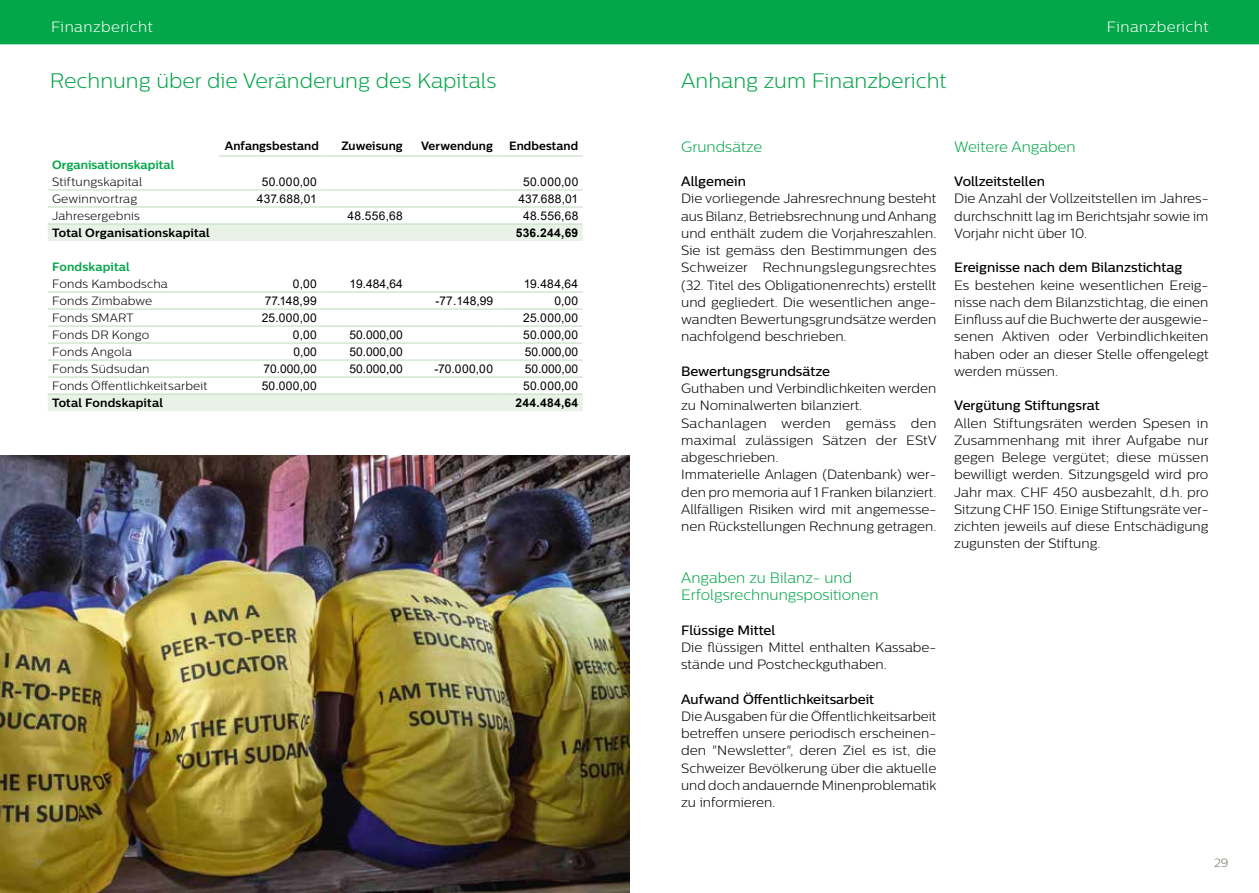
<style>
.page{position:relative;width:1259px;height:893px;background:#fff}
.page>*{position:absolute;margin:0;border:0;box-sizing:border-box;transform-origin:0 0}
.t1{font:300 21px "Centrale Sans";color:#04a64a}
.t2{font:300 15px/17.2px "Centrale Sans";color:#04a64a}
.t3{font:300 15px "Centrale Sans";letter-spacing:.03em;color:#fff}
.t4{font:300 13.5px/17.2px "Centrale Sans";color:#000;text-align:justify}
.t5{font:500 13.5px "Centrale Sans";color:#000}
.t6{font:12px "Arial";letter-spacing:.02em;color:#000}
.t7{font:300 12px "Centrale Sans";letter-spacing:.015em;color:#000}
.t8{font:700 12px "Centrale Sans";letter-spacing:.01em;color:#000}
.t9{font:700 12px "Centrale Sans";letter-spacing:.005em;color:#04a64a}
.t10{font:700 12px "Arial";letter-spacing:.025em;color:#000}
.t11{font:300 12px "Centrale Sans";color:#797765}
</style>
<div class="page">
<img style="left:0;top:456px;width:629px;height:437px">
<svg style="left:48px;top:225px;width:534px;height:186px"></svg>
<hr style="left:48px;top:224px;width:171px;height:1px;background:#bcdcb8">
<hr style="left:219px;top:224px;width:102px;height:1px;background:#bcdcb8">
<hr style="left:321px;top:224px;width:86px;height:1px;background:#bcdcb8">
<hr style="left:407px;top:224px;width:94px;height:1px;background:#bcdcb8">
<hr style="left:501px;top:224px;width:81px;height:1px;background:#bcdcb8">
<hr style="left:48px;top:309px;width:171px;height:1px;background:#bcdcb8">
<hr style="left:48px;top:326px;width:171px;height:1px;background:#bcdcb8">
<hr style="left:48px;top:343px;width:171px;height:1px;background:#bcdcb8">
<hr style="left:219px;top:309px;width:102px;height:1px;background:#bcdcb8">
<hr style="left:219px;top:326px;width:102px;height:1px;background:#bcdcb8">
<hr style="left:219px;top:343px;width:102px;height:1px;background:#bcdcb8">
<hr style="left:321px;top:309px;width:86px;height:1px;background:#bcdcb8">
<hr style="left:321px;top:326px;width:86px;height:1px;background:#bcdcb8">
<hr style="left:321px;top:343px;width:86px;height:1px;background:#bcdcb8">
<hr style="left:407px;top:309px;width:94px;height:1px;background:#bcdcb8">
<hr style="left:407px;top:326px;width:94px;height:1px;background:#bcdcb8">
<hr style="left:407px;top:343px;width:94px;height:1px;background:#bcdcb8">
<hr style="left:501px;top:309px;width:81px;height:1px;background:#bcdcb8">
<hr style="left:501px;top:326px;width:81px;height:1px;background:#bcdcb8">
<hr style="left:501px;top:343px;width:81px;height:1px;background:#bcdcb8">
<hr style="left:48px;top:360px;width:171px;height:1px;background:#bcdcb8">
<hr style="left:219px;top:360px;width:102px;height:1px;background:#bcdcb8">
<hr style="left:321px;top:360px;width:86px;height:1px;background:#bcdcb8">
<hr style="left:407px;top:360px;width:94px;height:1px;background:#bcdcb8">
<hr style="left:501px;top:360px;width:81px;height:1px;background:#bcdcb8">
<hr style="left:48px;top:377px;width:171px;height:1px;background:#bcdcb8">
<hr style="left:219px;top:377px;width:102px;height:1px;background:#bcdcb8">
<hr style="left:321px;top:377px;width:86px;height:1px;background:#bcdcb8">
<hr style="left:407px;top:377px;width:94px;height:1px;background:#bcdcb8">
<hr style="left:501px;top:377px;width:81px;height:1px;background:#bcdcb8">
<hr style="left:48px;top:394px;width:171px;height:1px;background:#bcdcb8">
<hr style="left:219px;top:394px;width:102px;height:1px;background:#bcdcb8">
<hr style="left:321px;top:394px;width:86px;height:1px;background:#bcdcb8">
<hr style="left:407px;top:394px;width:94px;height:1px;background:#bcdcb8">
<hr style="left:501px;top:394px;width:81px;height:1px;background:#bcdcb8">
<hr style="left:48px;top:190px;width:171px;height:1px;background:#bcdcb8">
<hr style="left:219px;top:190px;width:102px;height:1px;background:#bcdcb8">
<hr style="left:321px;top:190px;width:86px;height:1px;background:#bcdcb8">
<hr style="left:407px;top:190px;width:94px;height:1px;background:#bcdcb8">
<hr style="left:501px;top:190px;width:81px;height:1px;background:#bcdcb8">
<hr style="left:48px;top:207px;width:171px;height:1px;background:#bcdcb8">
<hr style="left:219px;top:207px;width:102px;height:1px;background:#bcdcb8">
<hr style="left:321px;top:207px;width:86px;height:1px;background:#bcdcb8">
<hr style="left:407px;top:207px;width:94px;height:1px;background:#bcdcb8">
<hr style="left:501px;top:207px;width:81px;height:1px;background:#bcdcb8">
<hr style="left:48px;top:292px;width:171px;height:1px;background:#bcdcb8">
<hr style="left:219px;top:292px;width:102px;height:1px;background:#bcdcb8">
<hr style="left:321px;top:292px;width:86px;height:1px;background:#bcdcb8">
<hr style="left:407px;top:292px;width:94px;height:1px;background:#bcdcb8">
<hr style="left:501px;top:292px;width:81px;height:1px;background:#bcdcb8">
<hr style="left:219px;top:156px;width:102px;height:1px;background:#bcdcb8">
<hr style="left:321px;top:156px;width:86px;height:1px;background:#bcdcb8">
<hr style="left:407px;top:156px;width:94px;height:1px;background:#bcdcb8">
<hr style="left:501px;top:156px;width:81px;height:1px;background:#bcdcb8">
<div style="left:0;top:0;width:1259px;height:45px;background:#04a64a"></div>
<p class="t3" style="left:51px;top:19px;width:103px">Finanzbericht</p>
<p class="t3" style="left:1106px;top:19px;width:103px">Finanzbericht</p>
<h1 class="t1" style="left:50px;top:69px;width:448px">Rechnung über die Veränderung des Kapitals</h1>
<p class="t8" style="left:225px;top:138px;width:96px">Anfangsbestand</p>
<p class="t8" style="left:341px;top:138px;width:63px">Zuweisung</p>
<p class="t8" style="left:421px;top:138px;width:74px">Verwendung</p>
<p class="t8" style="left:509px;top:138px;width:71px">Endbestand</p>
<p class="t9" style="left:52px;top:157px;width:124px">Organisationskapital</p>
<p class="t7" style="left:52px;top:175px;width:92px">Stiftungskapital</p>
<p class="t6" style="left:262px;top:173px;width:57px">50.000,00</p>
<p class="t6" style="left:523px;top:173px;width:57px">50.000,00</p>
<p class="t7" style="left:52px;top:192px;width:87px">Gewinnvortrag</p>
<p class="t6" style="left:257px;top:190px;width:61px">437.688,01</p>
<p class="t6" style="left:518px;top:190px;width:61px">437.688,01</p>
<p class="t7" style="left:52px;top:209px;width:89px">Jahresergebnis</p>
<p class="t6" style="left:347px;top:207px;width:57px">48.556,68</p>
<p class="t6" style="left:523px;top:207px;width:57px">48.556,68</p>
<p class="t8" style="left:52px;top:225px;width:159px">Total Organisationskapital</p>
<p class="t10" style="left:516px;top:224px;width:64px">536.244,69</p>
<p class="t9" style="left:52px;top:260px;width:79px">Fondskapital</p>
<p class="t7" style="left:52px;top:277px;width:117px">Fonds Kambodscha</p>
<p class="t6" style="left:293px;top:275px;width:25px">0,00</p>
<p class="t6" style="left:349px;top:275px;width:55px">19.484,64</p>
<p class="t6" style="left:524px;top:275px;width:56px">19.484,64</p>
<p class="t7" style="left:52px;top:294px;width:102px">Fonds Zimbabwe</p>
<p class="t6" style="left:265px;top:292px;width:54px">77.148,99</p>
<p class="t6" style="left:436px;top:292px;width:59px">-77.148,99</p>
<p class="t6" style="left:554px;top:292px;width:25px">0,00</p>
<p class="t7" style="left:52px;top:311px;width:83px">Fonds SMART</p>
<p class="t6" style="left:262px;top:309px;width:57px">25.000,00</p>
<p class="t6" style="left:523px;top:309px;width:57px">25.000,00</p>
<p class="t7" style="left:52px;top:328px;width:99px">Fonds DR Kongo</p>
<p class="t6" style="left:293px;top:326px;width:25px">0,00</p>
<p class="t6" style="left:349px;top:326px;width:55px">50.000,00</p>
<p class="t6" style="left:523px;top:326px;width:57px">50.000,00</p>
<p class="t7" style="left:52px;top:345px;width:82px">Fonds Angola</p>
<p class="t6" style="left:293px;top:343px;width:25px">0,00</p>
<p class="t6" style="left:349px;top:343px;width:55px">50.000,00</p>
<p class="t6" style="left:525px;top:343px;width:55px">50.000,00</p>
<p class="t7" style="left:52px;top:362px;width:99px">Fonds Südsudan</p>
<p class="t6" style="left:263px;top:360px;width:55px">70.000,00</p>
<p class="t6" style="left:349px;top:360px;width:55px">50.000,00</p>
<p class="t6" style="left:434px;top:360px;width:60px">-70.000,00</p>
<p class="t6" style="left:525px;top:360px;width:55px">50.000,00</p>
<p class="t7" style="left:52px;top:379px;width:157px">Fonds Öffentlichkeitsarbeit</p>
<p class="t6" style="left:262px;top:377px;width:57px">50.000,00</p>
<p class="t6" style="left:523px;top:377px;width:57px">50.000,00</p>
<p class="t8" style="left:52px;top:396px;width:112px">Total Fondskapital</p>
<p class="t10" style="left:515px;top:394px;width:64px">244.484,64</p>
<h1 class="t1" style="left:681px;top:69px;width:267px">Anhang zum Finanzbericht</h1>
<p class="t2" style="left:681px;top:138px;width:83px">Grundsätze</p>
<p class="t5" style="left:681px;top:173px;width:66px">Allgemein</p>
<p class="t4" style="left:681px;top:190px;width:257px">Die vorliegende Jahresrechnung besteht aus Bilanz, Betriebsrechnung und Anhang und enthält zudem die Vorjahreszahlen.<br>Sie ist gemäss den Bestimmungen des Schweizer Rechnungslegungsrechtes (32. Titel des Obligationenrechts) erstellt und gegliedert. Die wesentlichen ange&shy;wandten Bewertungsgrundsätze werden nachfolgend beschrieben.</p>
<p class="t5" style="left:681px;top:363px;width:150px">Bewertungsgrundsätze</p>
<p class="t4" style="left:681px;top:380px;width:257px;text-align:left">Guthaben und Verbindlichkeiten werden zu Nominalwerten bilanziert.<br>Sachanlagen werden gemäss den maximal zulässigen Sätzen der EStV abgeschrieben.<br>Immaterielle Anlagen (Datenbank) wer&shy;den pro memoria auf 1 Franken bilanziert.<br>Allfälligen Risiken wird mit angemesse&shy;nen Rückstellungen Rechnung getragen.</p>
<p class="t2" style="left:681px;top:569px;width:199px">Angaben zu Bilanz- und<br>Erfolgsrechnungspositionen</p>
<p class="t5" style="left:681px;top:622px;width:96px">Flüssige Mittel</p>
<p class="t4" style="left:681px;top:638px;width:257px">Die flüssigen Mittel enthalten Kassabe&shy;stände und Postcheckguthaben.</p>
<p class="t5" style="left:681px;top:691px;width:195px">Aufwand Öffentlichkeitsarbeit</p>
<p class="t4" style="left:681px;top:707px;width:257px">Die Ausgaben für die Öffentlichkeitsarbeit betreffen unsere periodisch erscheinen&shy;den "Newsletter", deren Ziel es ist, die Schweizer Bevölkerung über die aktuelle und doch andauernde Minenproblematik zu informieren.</p>
<p class="t2" style="left:954px;top:138px;width:123px">Weitere Angaben</p>
<p class="t5" style="left:954px;top:173px;width:92px">Vollzeitstellen</p>
<p class="t4" style="left:954px;top:190px;width:256px">Die Anzahl der Vollzeitstellen im Jahres&shy;durchschnitt lag im Berichtsjahr sowie im Vorjahr nicht über 10.</p>
<p class="t5" style="left:954px;top:260px;width:230px">Ereignisse nach dem Bilanzstichtag</p>
<p class="t4" style="left:954px;top:276px;width:256px">Es bestehen keine wesentlichen Ereig&shy;nisse nach dem Bilanzstichtag, die einen Einfluss auf die Buchwerte der ausgewie&shy;senen Aktiven oder Verbindlichkeiten haben oder an dieser Stelle offengelegt werden müssen.</p>
<p class="t5" style="left:954px;top:398px;width:147px">Vergütung Stiftungsrat</p>
<p class="t4" style="left:954px;top:414px;width:256px">Allen Stiftungsräten werden Spesen in Zusammenhang mit ihrer Aufgabe nur gegen Belege vergütet; diese müssen bewilligt werden. Sitzungsgeld wird pro Jahr max. CHF 450 ausbezahlt, d.h. pro Sitzung CHF 150. Einige Stiftungsräte ver&shy;zichten jeweils auf diese Entschädigung zugunsten der Stiftung.</p>
<p class="t11" style="left:30px;top:856px;width:16px">28</p>
<p class="t11" style="left:1214px;top:856px;width:16px">29</p>
</div>
